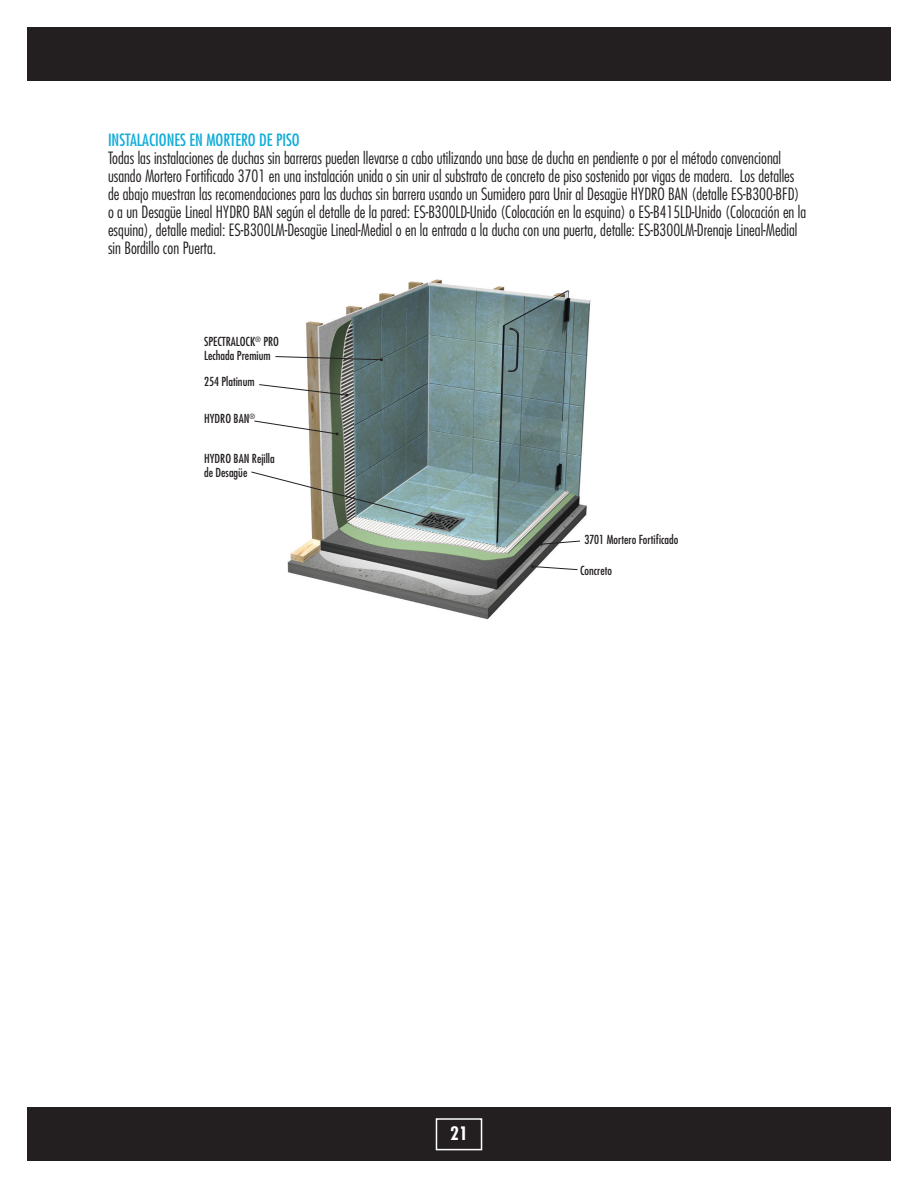
<style>
.page{position:relative;width:918px;height:1188px;background:#fff}
.page>*{position:absolute;margin:0;border:0;box-sizing:border-box;transform-origin:0 0}
.t1{font:700 condensed 18px "Futura";color:#fff}
.t2{font:300 condensed 16.5px/18px "Futura";color:#231f20}
.t3{font:condensed 16.5px "Futura";color:#10add9}
.t4{font:condensed 12.15px/13.5px "Futura";color:#231f20}
</style>
<div class="page">
<div style="left:27px;top:27px;width:864px;height:54px;background:#231f20"></div>
<div style="left:27px;top:1107px;width:864px;height:54px;background:#231f20"></div>
<div style="left:436px;top:1118px;width:46px;height:32px;border:2px solid #fff"></div>
<img style="left:287px;top:279px;width:304px;height:341px">
<svg style="left:275px;top:356px;width:108px;height:5px"></svg>
<svg style="left:259px;top:384px;width:89px;height:13px"></svg>
<svg style="left:254px;top:420px;width:85px;height:15px"></svg>
<svg style="left:251px;top:471px;width:190px;height:51px"></svg>
<svg style="left:540px;top:540px;width:41px;height:6px"></svg>
<svg style="left:531px;top:565px;width:47px;height:5px"></svg>
<p class="t3" style="left:108px;top:130px;width:193px">INSTALACIONES EN MORTERO DE PISO</p>
<p class="t2" style="left:108px;top:149px;width:700px">Todas las instalaciones de duchas sin barreras pueden llevarse a cabo utilizando una base de ducha en pendiente o por el método convencional usando Mortero Fortificado 3701 en una instalación unida o sin unir al substrato de concreto de piso sostenido por vigas de madera. Los detalles de abajo muestran las recomendaciones para las duchas sin barrera usando un Sumidero para Unir al Desagüe HYDRO BAN (detalle ES-B300-BFD) o a un Desagüe Lineal HYDRO BAN según el detalle de la pared: ES-B300LD-Unido (Colocación en la esquina) o ES-B415LD-Unido (Colocación en la esquina), detalle medial: ES-B300LM-Desagüe Lineal-Medial o en la entrada a la ducha con una puerta, detalle: ES-B300LM-Drenaje Lineal-Medial sin Bordillo con Puerta.</p>
<p class="t4" style="left:204px;top:335px;width:76px">SPECTRALOCK<sup>®</sup> PRO<br>Lechada Premium</p>
<p class="t4" style="left:204px;top:375px;width:52px">254 Platinum</p>
<p class="t4" style="left:204px;top:412px;width:53px">HYDRO BAN<sup>®</sup></p>
<p class="t4" style="left:204px;top:452px;width:72px">HYDRO BAN Rejilla de Desagüe</p>
<p class="t4" style="left:584px;top:532px;width:96px">3701 Mortero Fortificado</p>
<p class="t4" style="left:580px;top:563px;width:34px">Concreto</p>
<p class="t1" style="left:450px;top:1122px;width:19px">21</p>
</div>
